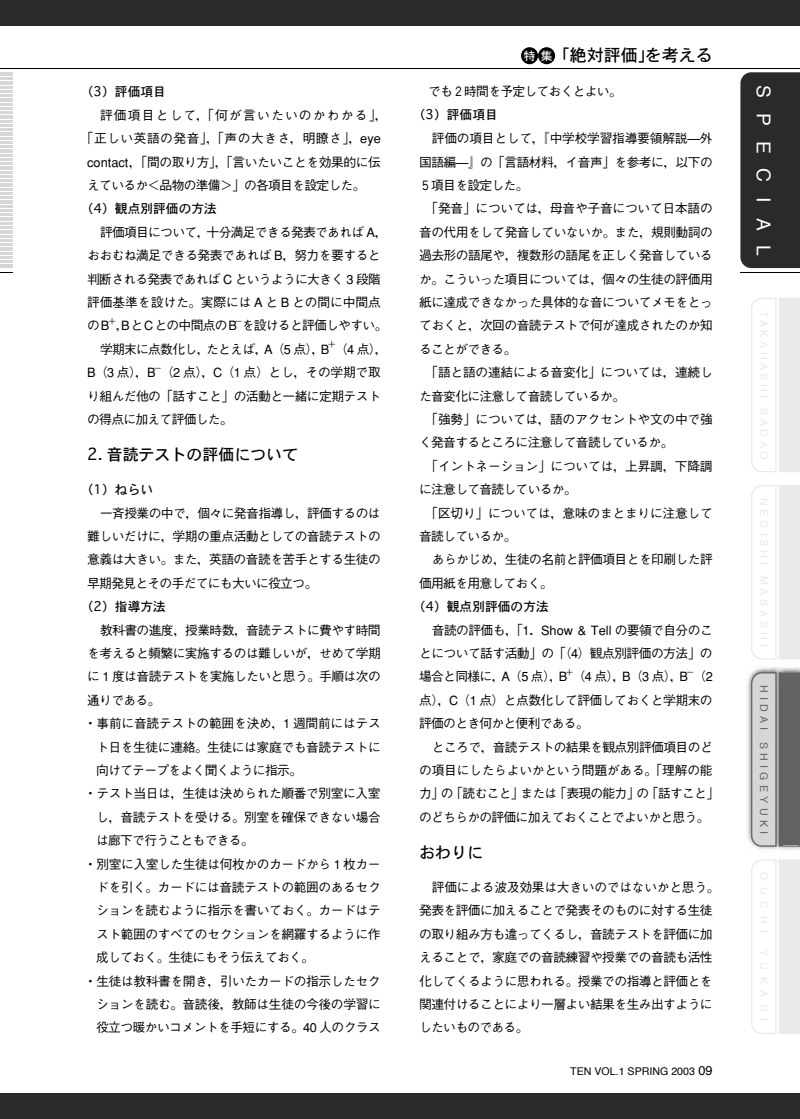
<style>
.page{position:relative;width:800px;height:1119px;background:#fff}
.page>*{position:absolute;margin:0;border:0;box-sizing:border-box;transform-origin:0 0}
.t1{font:19.2px "Helvetica";letter-spacing:.785em;color:#fff}
.t2{font:16.95px "Osaka";color:#000}
.t3{font:15.9px "Osaka";color:#000}
.t4{font:500 12.75px/23.4px "Gothic BBB";letter-spacing:-.045em;color:#000}
.t5{font:500 12.75px "Gothic BBB";letter-spacing:-.02em;color:#000}
.t6{font:12.75px "Osaka";color:#000}
.t7{font:500 12.75px "Gothic BBB";letter-spacing:.035em;color:#000}
.t8{font:500 12.75px "Gothic BBB";letter-spacing:.09em;color:#000}
.t9{font:10.65px "Helvetica";color:#000}
.t10{font:10.65px "Helvetica";letter-spacing:.4em;color:#636363}
.t11{font:500 7.5px "Gothic BBB";color:#000}
.s1{font-size:11.7px;color:#fff}
.s2{font-size:12.75px}
</style>
<div class="page">
<div style="left:0;top:72px;width:13px;height:196px;background:#d6d6d6"></div>
<svg style="left:0;top:76px;width:13px;height:188px"></svg>
<div style="left:0;top:0;width:13px;height:26px;background:#2a2a2a"></div>
<div style="left:0;top:1093px;width:13px;height:25px;background:#2a2a2a"></div>
<svg style="left:0;top:68px;width:13px;height:1px"></svg>
<svg style="left:0;top:272px;width:13px;height:1px"></svg>
<div style="left:13px;top:0;width:786px;height:26px;background:#2a2a2a"></div>
<div style="left:521px;top:47px;width:17px;height:17px;background:#000;border-radius:50%"></div>
<div style="left:538px;top:47px;width:17px;height:17px;background:#000;border-radius:50%"></div>
<div style="left:13px;top:1093px;width:786px;height:25px;background:#2a2a2a"></div>
<hr style="left:13px;top:68px;width:786px;height:1px;background:#000">
<svg style="left:751px;top:485px;width:49px;height:174px"></svg>
<svg style="left:751px;top:859px;width:49px;height:175px"></svg>
<div style="left:740px;top:72px;width:59px;height:196px;background:#2a2a2a"></div>
<hr style="left:740px;top:272px;width:59px;height:1px;background:#000">
<svg style="left:751px;top:298px;width:49px;height:174px"></svg>
<img style="left:747px;top:667px;width:52px;height:183px">
<div style="left:782px;top:672px;width:17px;height:174px;background:#636363"></div>
<img style="left:772px;top:667px;width:10px;height:183px">
<img style="left:778px;top:672px;width:4px;height:174px">
<svg style="left:750px;top:672px;width:26px;height:174px;background:#cbcbcb"></svg>
<p class="t6" style="left:81px;top:83px;width:87px">（3）評価項目</p>
<p class="t8" style="left:100px;top:108px;width:288px">評価項目として，「何が言いたいのかわかる」，</p>
<p class="t7" style="left:81px;top:131px;width:301px">「正しい英語の発音」，「声の大きさ，明瞭さ」，eye</p>
<p class="t4" style="left:87px;top:150px;width:295px">contact，「間の取り方」，「言いたいことを効果的に伝</p>
<p class="t4" style="left:87px;top:174px;width:279px">えているか＜品物の準備＞」の各項目を設定した。</p>
<p class="t6" style="left:81px;top:200px;width:138px">（4）観点別評価の方法</p>
<p class="t4" style="left:87px;top:221px;width:301px;text-indent:13px">評価項目について，十分満足できる発表であれば A，おおむね満足できる発表であれば B，努力を要すると判断される発表であれば C というように大きく 3 段階評価基準を設けた。実際には A と B との間に中間点のB</p>
<p class="t11" style="left:108px;top:317px;width:9px">＋</p>
<p class="t4" style="left:115px;top:314px;width:273px">，BとCとの中間点のB を設けると評価しやすい。</p>
<p class="t11" style="left:235px;top:317px;width:9px">－</p>
<p class="t4" style="left:100px;top:337px;width:289px">学期末に点数化し，たとえば，A（5 点），B （4 点），</p>
<p class="t11" style="left:328px;top:340px;width:9px">＋</p>
<p class="t5" style="left:87px;top:365px;width:295px">B（3 点），B （2 点），C（1 点）とし，その学期で取</p>
<p class="t11" style="left:154px;top:364px;width:9px">－</p>
<p class="t4" style="left:87px;top:384px;width:295px">り組んだ他の「話すこと」の活動と一緒に定期テストの得点に加えて評価した。</p>
<p class="t3" style="left:87px;top:444px;width:212px">2. 音読テストの評価について</p>
<p class="t6" style="left:81px;top:481px;width:74px">（1）ねらい</p>
<p class="t4" style="left:87px;top:501px;width:295px;text-align:justify;text-indent:13px">一斉授業の中で，個々に発音指導し，評価するのは難しいだけに，学期の重点活動としての音読テストの意義は大きい。また，英語の音読を苦手とする生徒の早期発見とその手だてにも大いに役立つ。</p>
<p class="t6" style="left:81px;top:598px;width:87px">（2）指導方法</p>
<p class="t4" style="left:100px;top:618px;width:282px">教科書の進度，授業時数，音読テストに費やす時間</p>
<p class="t4" style="left:87px;top:642px;width:295px">を考えると頻繁に実施するのは難しいが，せめて学期</p>
<p class="t4" style="left:87px;top:665px;width:295px">に 1 度は音読テストを実施したいと思う。手順は次の</p>
<p class="t4" style="left:87px;top:688px;width:75px">通りである。</p>
<p class="t5" style="left:84px;top:716px;width:298px">・ 事前に音読テストの範囲を決め，1 週間前にはテス</p>
<p class="t4" style="left:96px;top:735px;width:286px">ト日を生徒に連絡。生徒には家庭でも音読テストに</p>
<p class="t4" style="left:96px;top:758px;width:207px">向けてテープをよく聞くように指示。</p>
<p class="t4" style="left:84px;top:782px;width:298px">・ テスト当日は，生徒は決められた順番で別室に入室</p>
<p class="t4" style="left:96px;top:805px;width:286px">し，音読テストを受ける。別室を確保できない場合</p>
<p class="t4" style="left:96px;top:829px;width:159px">は廊下で行うこともできる。</p>
<p class="t4" style="left:84px;top:852px;width:298px">・ 別室に入室した生徒は何枚かのカードから 1 枚カー</p>
<p class="t4" style="left:96px;top:875px;width:286px">ドを引く。カードには音読テストの範囲のあるセク</p>
<p class="t4" style="left:96px;top:899px;width:286px">ションを読むように指示を書いておく。カードはテ</p>
<p class="t4" style="left:96px;top:922px;width:286px">スト範囲のすべてのセクションを網羅するように作</p>
<p class="t4" style="left:96px;top:946px;width:219px">成しておく。生徒にもそう伝えておく。</p>
<p class="t4" style="left:84px;top:969px;width:298px">・ 生徒は教科書を開き，引いたカードの指示したセク</p>
<p class="t4" style="left:96px;top:992px;width:286px">ションを読む。音読後，教師は生徒の今後の学習に</p>
<p class="t4" style="left:96px;top:1016px;width:286px">役立つ暖かいコメントを手短にする。40 人のクラス</p>
<h2 class="t2" style="left:524px;top:44px;width:190px"><span class="s1">特集</span>「絶対評価」を考える</h2>
<p class="t4" style="left:428px;top:80px;width:195px">でも２時間を予定しておくとよい。</p>
<p class="t6" style="left:412px;top:107px;width:87px">（3）評価項目</p>
<p class="t5" style="left:432px;top:131px;width:282px">評価の項目として，『中学校学習指導要領解説̶外</p>
<p class="t4" style="left:419px;top:150px;width:295px">国語編̶』の「言語材料，イ音声」を参考に，以下の</p>
<p class="t4" style="left:419px;top:174px;width:111px">５項目を設定した。</p>
<p class="t5" style="left:425px;top:201px;width:289px">「発音」については，母音や子音について日本語の</p>
<p class="t4" style="left:419px;top:221px;width:295px">音の代用をして発音していないか。また，規則動詞の</p>
<p class="t4" style="left:419px;top:244px;width:295px">過去形の語尾や，複数形の語尾を正しく発音している</p>
<p class="t4" style="left:419px;top:267px;width:295px">か。こういった項目については，個々の生徒の評価用</p>
<p class="t4" style="left:419px;top:291px;width:295px">紙に達成できなかった具体的な音についてメモをとっ</p>
<p class="t4" style="left:419px;top:314px;width:295px">ておくと，次回の音読テストで何が達成されたのか知</p>
<p class="t4" style="left:419px;top:337px;width:99px">ることができる。</p>
<p class="t5" style="left:425px;top:365px;width:289px">「語と語の連結による音変化」については，連続し</p>
<p class="t4" style="left:419px;top:384px;width:207px">た音変化に注意して音読しているか。</p>
<p class="t5" style="left:425px;top:412px;width:289px">「強勢」については，語のアクセントや文の中で強</p>
<p class="t4" style="left:419px;top:431px;width:255px">く発音するところに注意して音読しているか。</p>
<p class="t5" style="left:425px;top:458px;width:288px">「イントネーション」については，上昇調，下降調</p>
<p class="t4" style="left:419px;top:478px;width:159px">に注意して音読しているか。</p>
<p class="t5" style="left:425px;top:505px;width:289px">「区切り」については，意味のまとまりに注意して</p>
<p class="t4" style="left:419px;top:525px;width:99px">音読しているか。</p>
<p class="t4" style="left:432px;top:548px;width:282px">あらかじめ，生徒の名前と評価項目とを印刷した評</p>
<p class="t4" style="left:419px;top:571px;width:135px">価用紙を用意しておく。</p>
<p class="t6" style="left:412px;top:598px;width:138px">（4）観点別評価の方法</p>
<p class="t4" style="left:419px;top:618px;width:295px;text-align:justify;text-indent:13px">音読の評価も，「1．Show &amp; Tell の要領で自分のことについて話す活動」の「（4）観点別評価の方法」の場合と同様に，A（5 点），B （4 点），B（3 点），B （2</p>
<p class="t11" style="left:565px;top:668px;width:9px">＋</p>
<p class="t11" style="left:686px;top:668px;width:9px">－</p>
<p class="t4" style="left:419px;top:688px;width:295px">点），C（1 点）と点数化して評価しておくと学期末の評価のとき何かと便利である。</p>
<p class="t4" style="left:419px;top:735px;width:301px;text-indent:13px">ところで，音読テストの結果を観点別評価項目のどの項目にしたらよいかという問題がある。「理解の能力」の「読むこと」または「表現の能力」の「話すこと」のどちらかの評価に加えておくことでよいかと思う。</p>
<p class="t3" style="left:419px;top:841px;width:65px">おわりに</p>
<p class="t4" style="left:419px;top:875px;width:301px;text-indent:13px">評価による波及効果は大きいのではないかと思う。発表を評価に加えることで発表そのものに対する生徒の取り組み方も違ってくるし，音読テストを評価に加えることで，家庭での音読練習や授業での音読も活性化してくるように思われる。授業での指導と評価とを関連付けることにより一層よい結果を生み出すようにしたいものである。</p>
<p class="t9" style="left:570px;top:1063px;width:144px">TEN VOL.1 SPRING 2003 <span class="s2">09</span></p>
<h1 class="t1" style="left:776px;top:85px;width:172px;rotate:90deg">SPECIAL</h1>
<p class="t10" style="left:770px;top:685px;width:150px;rotate:90deg">HIDAI SHIGEYUKI</p>
</div>
